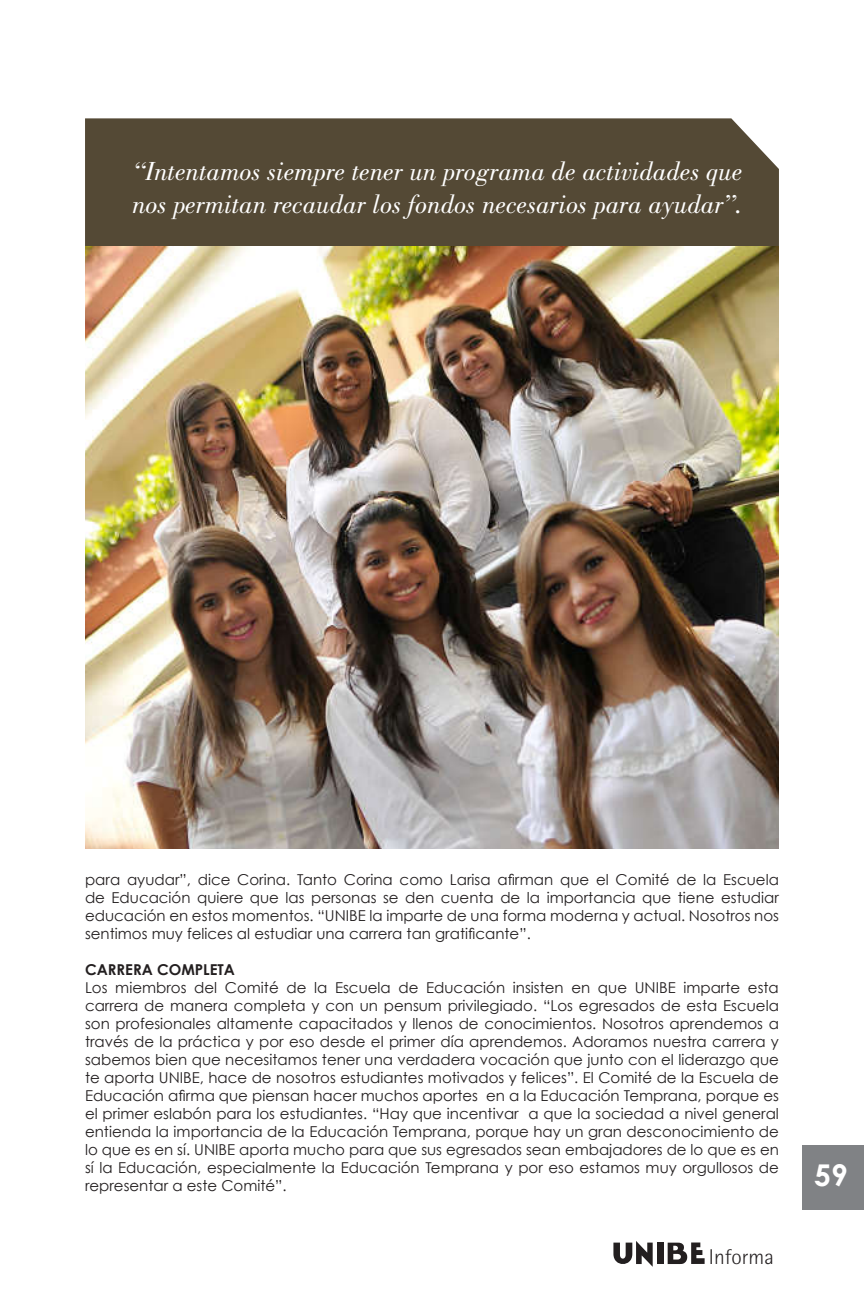
<style>
.page{position:relative;width:864px;height:1296px;background:#fff}
.page>*{position:absolute;margin:0;border:0;box-sizing:border-box;transform-origin:0 0}
.t1{font:700 30px "Century Gothic";color:#fff}
.t2{font:italic 27px/32.4px "Bodoni Std";color:#fff}
.t3{font:300 21.3px "Rotis Semi Sans Std";color:#231f20}
.t4{font:15px/18px "Century Gothic";color:#231f20;text-align:justify}
.t5{font:700 15px "Century Gothic";color:#231f20}
</style>
<div class="page">
<div style="left:802px;top:1145px;width:62px;height:65px;background:#808285"></div>
<svg style="left:613px;top:1241px;width:40px;height:26px"></svg>
<div style="left:657px;top:1243px;width:7px;height:21px;background:#231f20"></div>
<svg style="left:668px;top:1243px;width:37px;height:21px"></svg>
<div style="left:85px;top:118px;width:694px;height:129px;background:#544935"></div>
<img style="left:85px;top:247px;width:694px;height:602px">
<h2 class="t2" style="left:132px;top:158px;width:612px">“Intentamos siempre tener un programa de actividades que nos permitan recaudar los fondos necesarios para ayudar”.</h2>
<p class="t4" style="left:85px;top:870px;width:695px">para ayudar”, dice Corina. Tanto Corina como Larisa afirman que el Comité de la Escuela de Educación quiere que las personas se den cuenta de la importancia que tiene estudiar educación en estos momentos. “UNIBE la imparte de una forma moderna y actual. Nosotros nos sentimos muy felices al estudiar una carrera tan gratificante”.</p>
<p class="t5" style="left:85px;top:960px;width:151px">CARRERA COMPLETA</p>
<p class="t4" style="left:85px;top:978px;width:695px">Los miembros del Comité de la Escuela de Educación insisten en que UNIBE imparte esta carrera de manera completa y con un pensum privilegiado. “Los egresados de esta Escuela son profesionales altamente capacitados y llenos de conocimientos. Nosotros aprendemos a través de la práctica y por eso desde el primer día aprendemos. Adoramos nuestra carrera y sabemos bien que necesitamos tener una verdadera vocación que junto con el liderazgo que te aporta UNIBE, hace de nosotros estudiantes motivados y felices”. El Comité de la Escuela de Educación afirma que piensan hacer muchos aportes en a la Educación Temprana, porque es el primer eslabón para los estudiantes. “Hay que incentivar a que la sociedad a nivel general entienda la importancia de la Educación Temprana, porque hay un gran desconocimiento de lo que es en sí. UNIBE aporta mucho para que sus egresados sean embajadores de lo que es en sí la Educación, especialmente la Educación Temprana y por eso estamos muy orgullosos de representar a este Comité”.</p>
<h3 class="t3" style="left:709px;top:1244px;width:66px">Informa</h3>
<h1 class="t1" style="left:814px;top:1161px;width:35px">59</h1>
</div>
